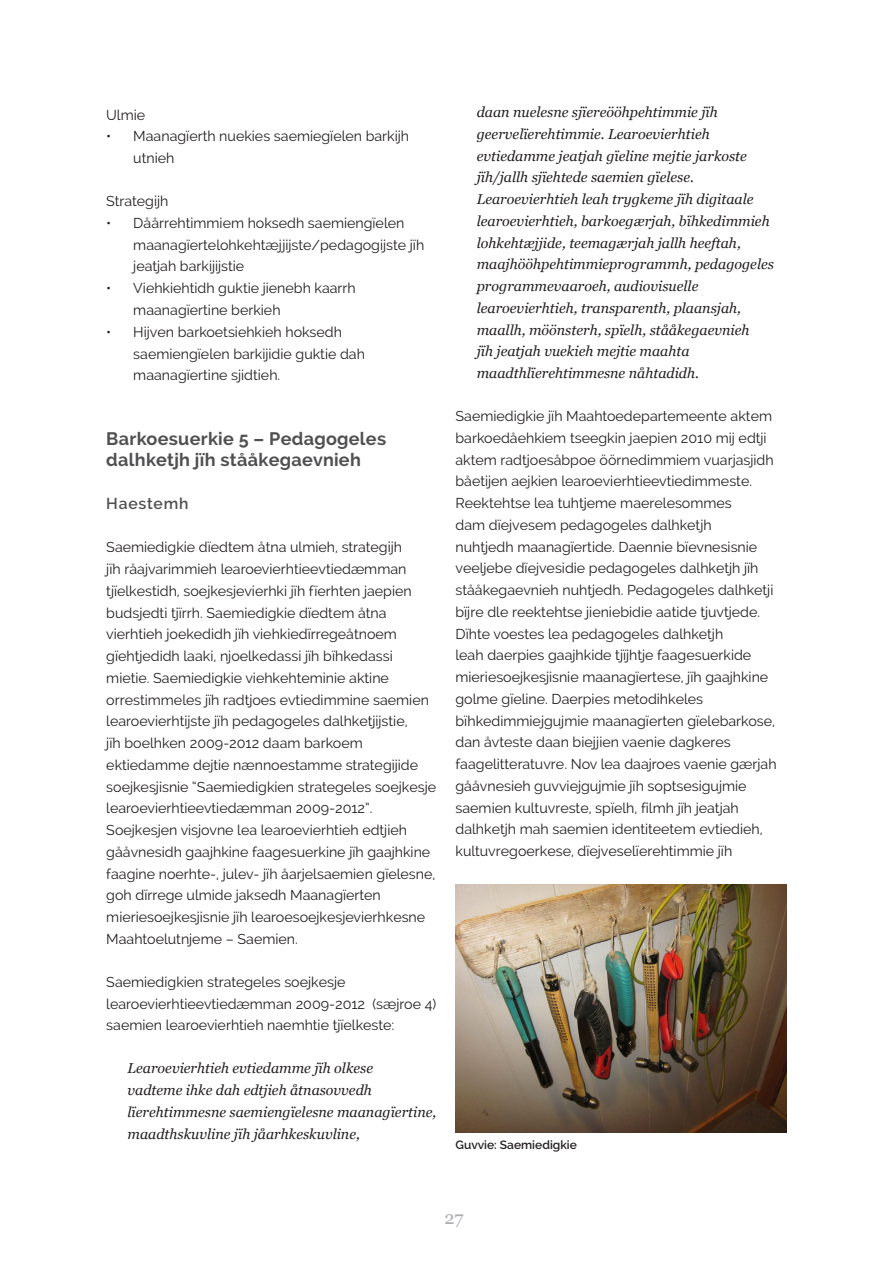
<style>
.page{position:relative;width:893px;height:1263px;background:#fff}
.page>*{position:absolute;margin:0;border:0;box-sizing:border-box;transform-origin:0 0}
.Overskrift_2_uten_no{font:700 18px/21.8px "Raleway";letter-spacing:.015em;color:#505052}
.t1{font:18px "Georgia";color:#acadb1}
.Overskrift_3{font:600 15.75px "Raleway";letter-spacing:.045em;color:#505052}
.Mål_for_tilskuddsord{font:14.25px/21.8px "Raleway";color:#231f20}
.Normal_Innrykk_Georg{font:italic 14.25px/21.8px "Georgia";color:#231f20}
.Bildetekst{font:600 12px "Raleway";color:#231f20}
</style>
<div class="page">
<img style="left:455px;top:884px;width:332px;height:248px">
<p class="Mål_for_tilskuddsord" style="left:106px;top:104px;width:40px">Ulmie</p>
<p class="Mål_for_tilskuddsord" style="left:133px;top:126px;width:277px;text-indent:-27px">• Maanagïerth nuekies saemiegïelen barkijh utnieh</p>
<p class="Mål_for_tilskuddsord" style="left:106px;top:190px;width:64px">Strategijh</p>
<p class="Mål_for_tilskuddsord" style="left:133px;top:212px;width:292px;text-indent:-27px">• Dåårrehtimmiem hoksedh saemiengïelen maanagïertelohkehtæjjijste/pedagogijste jïh jeatjah barkijijstie</p>
<p class="Mål_for_tilskuddsord" style="left:133px;top:277px;width:224px;text-indent:-27px">• Viehkiehtidh guktie jienebh kaarrh maanagïertine berkieh</p>
<p class="Mål_for_tilskuddsord" style="left:133px;top:321px;width:233px;text-indent:-27px">• Hijven barkoetsiehkieh hoksedh saemiengïelen barkijidie guktie dah maanagïertine sjidtieh.</p>
<p class="Overskrift_2_uten_no" style="left:106px;top:427px;width:281px">Barkoesuerkie 5 – Pedagogeles dalhketjh jïh stååkegaevnieh</p>
<p class="Overskrift_3" style="left:106px;top:495px;width:84px">Haestemh</p>
<p class="Mål_for_tilskuddsord" style="left:106px;top:536px;width:331px">Saemiedigkie dïedtem åtna ulmieh, strategijh<br>jïh råajvarimmieh learoevierhtieevtiedæmman tjïelkestidh, soejkesjevierhki jïh fïerhten jaepien budsjedti tjïrrh. Saemiedigkie dïedtem åtna vierhtieh joekedidh jïh viehkiedïrregeåtnoem gïehtjedidh laaki, njoelkedassi jïh bïhkedassi mietie. Saemiedigkie viehkehteminie aktine orrestimmeles jïh radtjoes evtiedimmine saemien learoevierhtijste jïh pedagogeles dalhketjijstie,<br>jïh boelhken 2009-2012 daam barkoem ektiedamme dejtie nænnoestamme strategijide soejkesjisnie “Saemiedigkien strategeles soejkesje learoevierhtieevtiedæmman 2009-2012”.<br>Soejkesjen visjovne lea learoevierhtieh edtjieh gååvnesidh gaajhkine faagesuerkine jïh gaajhkine faagine noerhte-, julev- jïh åarjelsaemien gïelesne, goh dïrrege ulmide jaksedh Maanagïerten mieriesoejkesjisnie jïh learoesoejkesjevierhkesne Maahtoelutnjeme – Saemien.</p>
<p class="Mål_for_tilskuddsord" style="left:106px;top:971px;width:331px">Saemiedigkien strategeles soejkesje learoevierhtieevtiedæmman 2009-2012 (sæjroe 4) saemien learoevierhtieh naemhtie tjïelkeste:</p>
<p class="Normal_Innrykk_Georg" style="left:128px;top:1058px;width:310px">Learoevierhtieh evtiedamme jïh olkese<br>vadteme ihke dah edtjieh åtnasovvedh lïerehtimmesne saemiengïelesne maanagïertine, maadthskuvline jïh jåarhkeskuvline,</p>
<p class="Normal_Innrykk_Georg" style="left:477px;top:101px;width:299px">daan nuelesne sjïereööhpehtimmie jïh geervelïerehtimmie. Learoevierhtieh evtiedamme jeatjah gïeline mejtie jarkoste jïh/jallh sjïehtede saemien gïelese.<br>Learoevierhtieh leah trygkeme jïh digitaale learoevierhtieh, barkoegærjah, bïhkedimmieh lohkehtæjjide, teemagærjah jallh heeftah, maajhööhpehtimmieprogrammh, pedagogeles programmevaaroeh, audiovisuelle learoevierhtieh, transparenth, plaansjah, maallh, möönsterh, spïelh, stååkegaevnieh<br>jïh jeatjah vuekieh mejtie maahta maadthlïerehtimmesne nåhtadidh.</p>
<p class="Mål_for_tilskuddsord" style="left:455px;top:405px;width:323px">Saemiedigkie jïh Maahtoedepartemeente aktem barkoedåehkiem tseegkin jaepien 2010 mij edtji aktem radtjoesåbpoe öörnedimmiem vuarjasjidh båetijen aejkien learoevierhtieevtiedimmeste.<br>Reektehtse lea tuhtjeme maerelesommes<br>dam dïejvesem pedagogeles dalhketjh<br>nuhtjedh maanagïertide. Daennie bïevnesisnie veeljebe dïejvesidie pedagogeles dalhketjh jïh stååkegaevnieh nuhtjedh. Pedagogeles dalhketji bïjre dle reektehtse jieniebidie aatide tjuvtjede.<br>Dïhte voestes lea pedagogeles dalhketjh<br>leah daerpies gaajhkide tjïjhtje faagesuerkide mieriesoejkesjisnie maanagïertese, jïh gaajhkine golme gïeline. Daerpies metodihkeles bïhkedimmiejgujmie maanagïerten gïelebarkose, dan åvteste daan biejjien vaenie dagkeres faagelitteratuvre. Nov lea daajroes vaenie gærjah gååvnesieh guvviejgujmie jïh soptsesigujmie saemien kultuvreste, spïelh, filmh jïh jeatjah dalhketjh mah saemien identiteetem evtiedieh, kultuvregoerkese, dïejveselïerehtimmie jïh</p>
<p class="Bildetekst" style="left:455px;top:1138px;width:123px">Guvvie: Saemiedigkie</p>
<p class="t1" style="left:444px;top:1207px;width:21px">27</p>
</div>
